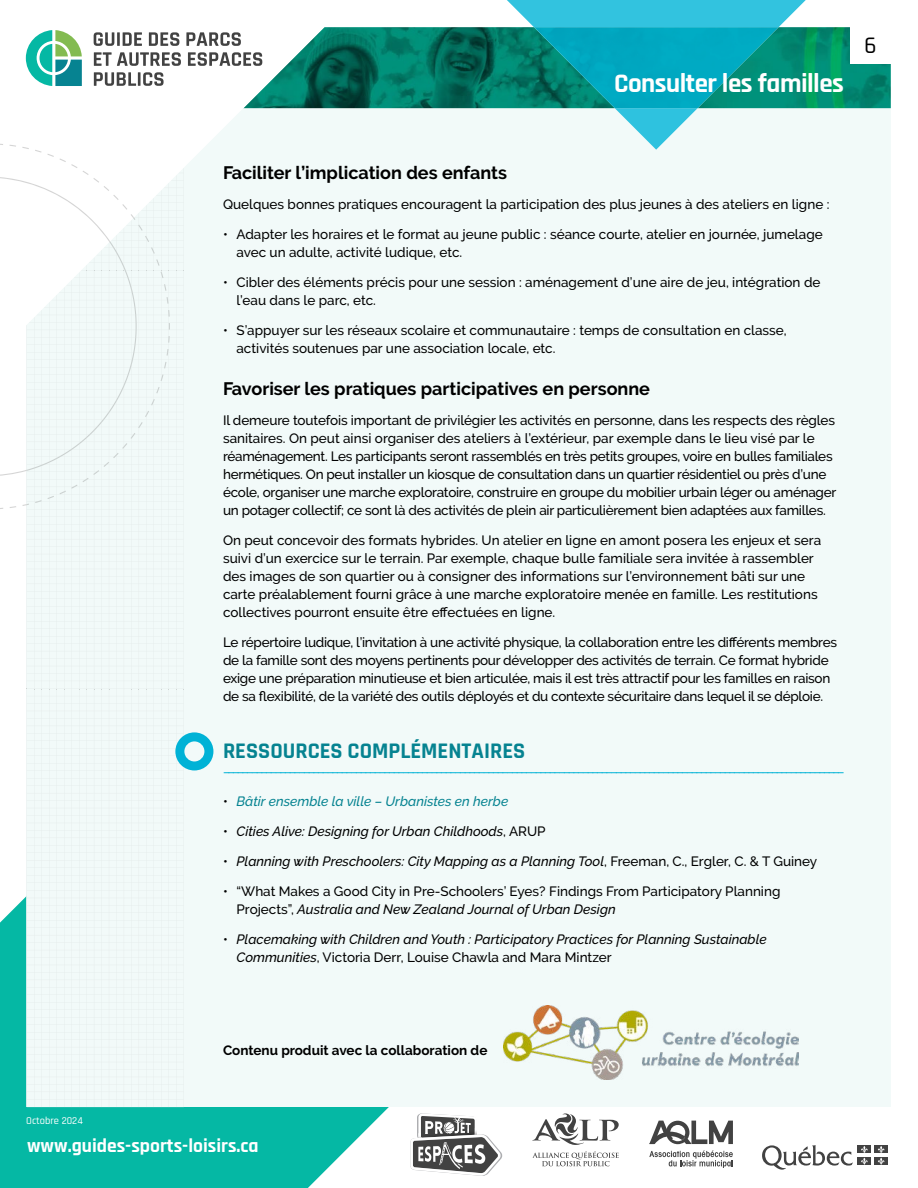
<style>
.page{position:relative;width:918px;height:1188px;background:#fff}
.page>*{position:absolute;margin:0;border:0;box-sizing:border-box;transform-origin:0 0}
.t1{font:700 27px "Rajdhani";letter-spacing:-.02em;color:#fff}
.t2{font:500 24px "Rajdhani";color:#000}
.t3{font:700 22.5px "Rajdhani";color:#068391}
.t4{font:700 19.5px "Rajdhani";color:#fff}
.t5{font:700 18px "Raleway";color:#000}
.t6{font:500 13.5px/18px "Raleway";letter-spacing:-.01em;color:#000}
.t7{font:italic 500 13.5px/18px "Raleway";color:#000}
.t8{font:italic 500 13.5px "Raleway";color:#068391}
.t9{font:700 13.5px "Raleway";color:#000}
.t10{font:500 12px "Raleway";color:#00b2d6}
.t11{font:500 10.5px "Rajdhani";color:#fff}
.s1{font-style:normal;color:#000}
.s2{font-style:normal}
.s3{font-style:italic}
</style>
<div class="page">
<svg style="left:0;top:1107px;width:389px;height:81px;fill:#05b8a4"></svg>
<div style="left:27px;top:27px;width:864px;height:1080px;background:#f2faf9"></div>
<img style="left:351px;top:27px;width:540px;height:81px">
<svg style="left:25px;top:27px;width:326px;height:117px;fill:#fff"></svg>
<svg style="left:94px;top:32px;width:20px;height:14px"></svg>
<hr style="left:117px;top:32px;width:3px;height:14px;background:#424242">
<svg style="left:123px;top:32px;width:19px;height:14px"></svg>
<svg style="left:149px;top:32px;width:30px;height:14px"></svg>
<svg style="left:186px;top:32px;width:55px;height:14px"></svg>
<svg style="left:94px;top:52px;width:87px;height:14px"></svg>
<svg style="left:188px;top:52px;width:74px;height:14px"></svg>
<svg style="left:94px;top:72px;width:42px;height:14px"></svg>
<hr style="left:138px;top:72px;width:3px;height:14px;background:#424242">
<svg style="left:143px;top:72px;width:21px;height:14px"></svg>
<svg style="left:26px;top:30px;width:56px;height:56px"></svg>
<svg style="left:615px;top:108px;width:83px;height:42px"></svg>
<svg style="left:507px;top:0;width:299px;height:27px"></svg>
<img style="left:534px;top:27px;width:245px;height:81px">
<div style="left:850px;top:0;width:68px;height:64px;background:#fff"></div>
<svg style="left:762px;top:1145px;width:91px;height:25px"></svg>
<div style="left:858px;top:1145px;width:13px;height:8px;background:#424242"></div>
<div style="left:875px;top:1145px;width:13px;height:8px;background:#424242"></div>
<div style="left:858px;top:1157px;width:13px;height:8px;background:#424242"></div>
<svg style="left:861px;top:1146px;width:7px;height:19px"></svg>
<div style="left:875px;top:1157px;width:13px;height:8px;background:#424242"></div>
<svg style="left:878px;top:1146px;width:7px;height:19px"></svg>
<svg style="left:410px;top:1113px;width:93px;height:63px"></svg>
<svg style="left:532px;top:1151px;width:87px;height:15px"></svg>
<svg style="left:532px;top:1113px;width:87px;height:32px"></svg>
<svg style="left:649px;top:1151px;width:84px;height:17px"></svg>
<svg style="left:649px;top:1121px;width:84px;height:23px"></svg>
<svg style="left:0;top:144px;width:213px;height:963px"></svg>
<img style="left:503px;top:1005px;width:296px;height:75px">
<h1 class="t1" style="left:614px;top:69px;width:231px">Consulter les familles</h1>
<h2 class="t2" style="left:864px;top:31px;width:14px">6</h2>
<h3 class="t5" style="left:223px;top:162px;width:286px">Faciliter l’implication des enfants</h3>
<p class="t6" style="left:223px;top:195px;width:608px">Quelques bonnes pratiques encouragent la participation des plus jeunes à des ateliers en ligne :</p>
<p class="t6" style="left:237px;top:225px;width:588px;text-indent:-14px">• Adapter les horaires et le format au jeune public : séance courte, atelier en journée, jumelage avec un adulte, activité ludique, etc.</p>
<p class="t6" style="left:237px;top:273px;width:585px;text-indent:-14px">• Cibler des éléments précis pour une session : aménagement d’une aire de jeu, intégration de l’eau dans le parc, etc.</p>
<p class="t6" style="left:237px;top:321px;width:552px;text-indent:-14px">• S’appuyer sur les réseaux scolaire et communautaire : temps de consultation en classe, activités soutenues par une association locale, etc.</p>
<h3 class="t5" style="left:223px;top:378px;width:429px">Favoriser les pratiques participatives en personne</h3>
<p class="t6" style="left:223px;top:412px;width:615px">Il demeure toutefois important de privilégier les activités en personne, dans les respects des règles sanitaires. On peut ainsi organiser des ateliers à l’extérieur, par exemple dans le lieu visé par le réaménagement. Les participants seront rassemblés en très petits groupes, voire en bulles familiales hermétiques. On peut installer un kiosque de consultation dans un quartier résidentiel ou près d’une école, organiser une marche exploratoire, construire en groupe du mobilier urbain léger ou aménager un potager collectif; ce sont là des activités de plein air particulièrement bien adaptées aux familles.</p>
<p class="t6" style="left:223px;top:531px;width:600px">On peut concevoir des formats hybrides. Un atelier en ligne en amont posera les enjeux et sera suivi d’un exercice sur le terrain. Par exemple, chaque bulle familiale sera invitée à rassembler des images de son quartier ou à consigner des informations sur l’environnement bâti sur une carte préalablement fourni grâce à une marche exploratoire menée en famille. Les restitutions collectives pourront ensuite être effectuées en ligne.</p>
<p class="t6" style="left:223px;top:633px;width:616px">Le répertoire ludique, l’invitation à une activité physique, la collaboration entre les différents membres de la famille sont des moyens pertinents pour développer des activités de terrain. Ce format hybride exige une préparation minutieuse et bien articulée, mais il est très attractif pour les familles en raison de sa flexibilité, de la variété des outils déployés et du contexte sécuritaire dans lequel il se déploie.</p>
<h3 class="t3" style="left:223px;top:739px;width:304px">RESSOURCES COMPLÉMENTAIRES</h3>
<p class="t10" style="left:223px;top:767px;width:623px">–––––––––––––––––––––––––––––––––––––––––––––––––––––––––––––––––––––––––––––––––––––––––––––––––––––––––––––––––––––––––––––––––––</p>
<p class="t8" style="left:223px;top:796px;width:287px"><span class="s1">•</span> Bâtir ensemble la ville – Urbanistes en herbe</p>
<p class="t7" style="left:223px;top:822px;width:324px"><span class="s2">•</span> Cities Alive: Designing for Urban Childhoods<span class="s2">, ARUP</span></p>
<p class="t7" style="left:223px;top:852px;width:596px"><span class="s2">•</span> Planning with Preschoolers: City Mapping as a Planning Tool<span class="s2">, Freeman, C., Ergler, C. &amp; T Guiney</span></p>
<p class="t6" style="left:237px;top:882px;width:545px;text-indent:-14px">• “What Makes a Good City in Pre-Schoolers’ Eyes? Findings From Participatory Planning<br>Projects”, <span class="s3">Australia and New Zealand Journal of Urban Design</span></p>
<p class="t7" style="left:237px;top:930px;width:532px;text-indent:-14px"><span class="s2">•</span> Placemaking with Children and Youth : Participatory Practices for Planning Sustainable<br>Communities<span class="s2">, Victoria Derr, Louise Chawla and Mara Mintzer</span></p>
<p class="t11" style="left:26px;top:1114px;width:58px">Octobre 2024</p>
<p class="t9" style="left:223px;top:1043px;width:266px">Contenu produit avec la collaboration de</p>
<h3 class="t4" style="left:27px;top:1136px;width:233px">www.guides-sports-loisirs.ca</h3>
</div>
